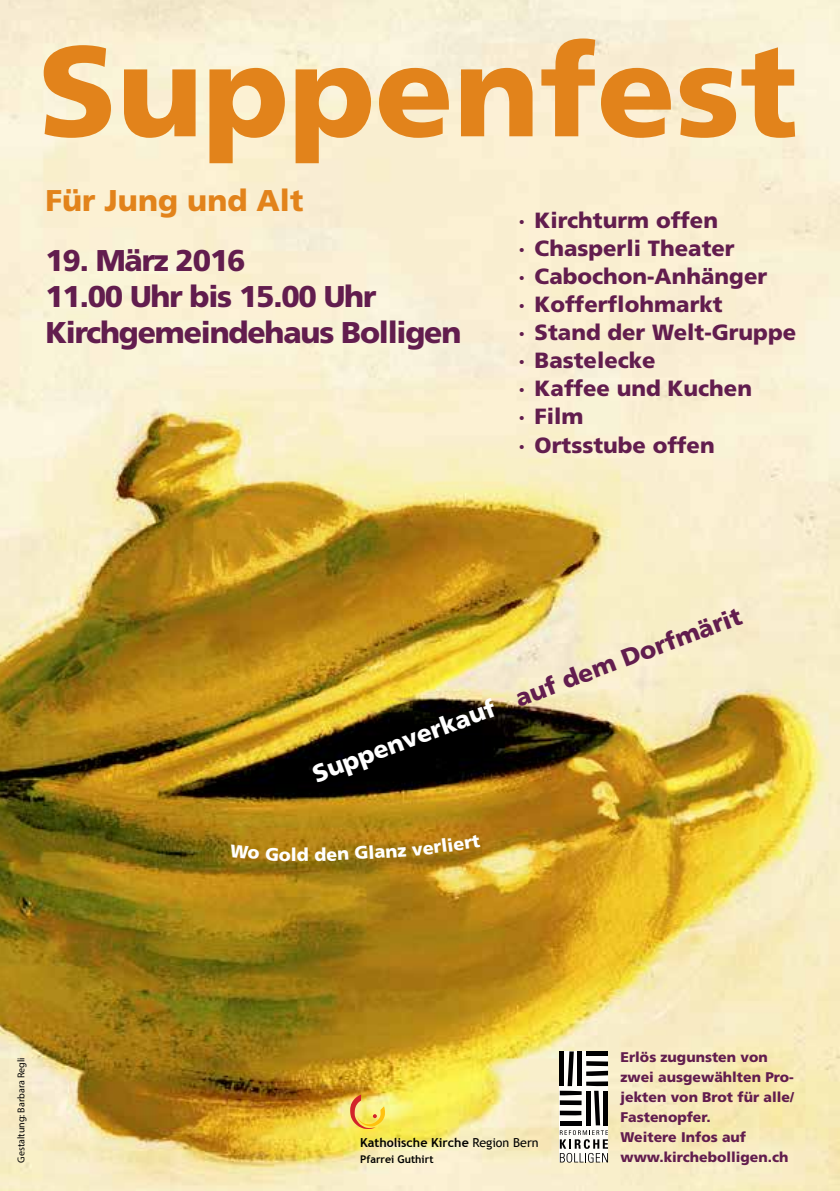
<style>
.page{position:relative;width:840px;height:1191px;background:#fff}
.page>*{position:absolute;margin:0;border:0;box-sizing:border-box;transform-origin:0 0}
.t1{font:900 128.2px "Frutiger";color:#e2831b}
.t2{font:900 30px/36px "Frutiger";letter-spacing:-.04em;color:#621d4e}
.t3{font:900 30px "Frutiger";color:#e2831b}
.t4{font:900 24.4px "Frutiger";color:#621d4e}
.t5{font:900 22px/28px "Frutiger";color:#621d4e}
.t6{font:900 18px "Frutiger";color:#fff}
.t7{font:900 14px/20px "Frutiger";color:#621d4e}
.t8{font:700 12.4px "Trebuchet MS";color:#000}
.t9{font:700 10.6px "Trebuchet MS";color:#000}
.t10{font:10px "Myriad Pro";color:#000}
.s1{font-style:inherit}
.s2{color:#fff}
.s3{font-weight:400}
</style>
<div class="page">
<img style="left:0;top:0;width:839px;height:1191px">
<svg style="left:350px;top:1094px;width:35px;height:35px"></svg>
<svg style="left:559px;top:1051px;width:48px;height:111px"></svg>
<svg style="left:230px;top:844px;width:29px;height:15px"></svg>
<svg style="left:265px;top:847px;width:13px;height:14px"></svg>
<svg style="left:314px;top:846px;width:53px;height:14px"></svg>
<svg style="left:411px;top:834px;width:69px;height:21px"></svg>
<h1 class="t1" style="left:38px;top:14px;width:760px">Suppenfest</h1>
<h2 class="t3" style="left:45px;top:182px;width:259px">Für Jung und Alt</h2>
<h2 class="t2" style="left:45px;top:241px;width:417px">19. März 2016<br>11.00 Uhr bis 15.00 Uhr<br>Kirchgemeindehaus Bolligen</h2>
<p class="t5" style="left:518px;top:206px;width:279px"><span class="s1">·</span> Kirchturm offen<br>· Chasperli Theater<br>· Cabochon-Anhänger<br>· Kofferflohmarkt<br>· Stand der Welt-Gruppe · Bastelecke<br>· Kaffee und Kuchen<br>· Film<br>· Ortsstube offen</p>
<p class="t4" style="left:307px;top:758px;width:457px;rotate:-20deg"><span class="s2">Suppenverkauf</span> auf dem Dorfmärit</p>
<p class="t6" style="left:278px;top:843px;width:32px">old</p>
<p class="t6" style="left:367px;top:841px;width:40px;rotate:-4deg">lanz</p>
<p class="t10" style="left:15px;top:1162px;width:107px;rotate:-90deg">Gestaltung: Barbara Regli</p>
<p class="t7" style="left:620px;top:1047px;width:175px">Erlös zugunsten von zwei ausgewählten Pro&shy;jekten von Brot für alle/<br>Fastenopfer.<br>Weitere Infos auf www.kirchebolligen.ch</p>
<p class="t8" style="left:360px;top:1135px;width:180px">Katholische Kirche <span class="s3">Region Bern</span></p>
<p class="t9" style="left:360px;top:1152px;width:75px">Pfarrei Guthirt</p>
</div>
